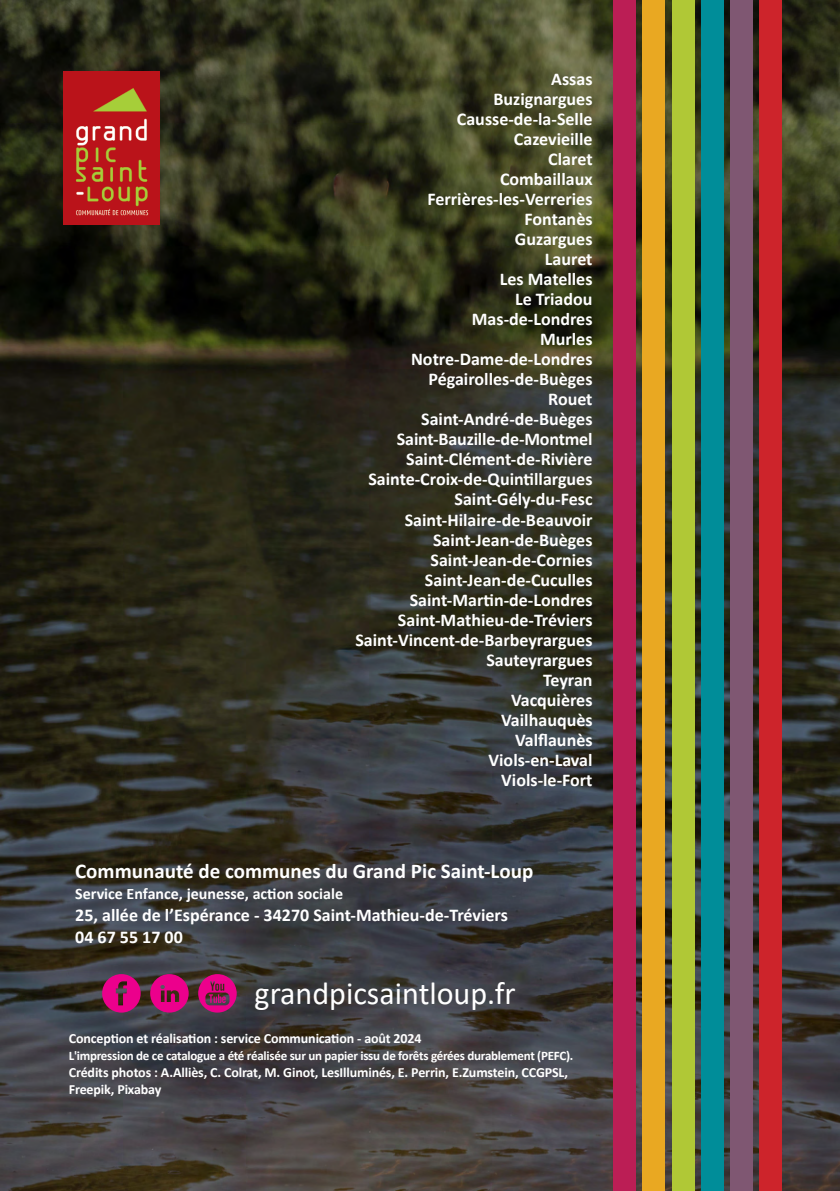
<style>
.page{position:relative;width:840px;height:1191px;background:#fff}
.page>*{position:absolute;margin:0;border:0;box-sizing:border-box;transform-origin:0 0}
.t1{font:32px "Calibri";color:#fff}
.t2{font:700 21px "Calibri";color:#fff}
.t3{font:700 18px/20px "Calibri";color:#fff;text-align:right}
.t4{font:700 16px "Calibri";color:#fff}
.t5{font:700 14px/16.8px "Calibri";letter-spacing:-.01em;color:#fff}
.t6{font:700 13px "Calibri";letter-spacing:-.02em;color:#fff}
</style>
<div class="page">
<img style="left:0;top:0;width:839px;height:1191px">
<img style="left:63px;top:72px;width:97px;height:153px">
<div style="left:613px;top:0;width:22px;height:1191px;background:#bb1e55"></div>
<div style="left:642px;top:0;width:22px;height:1191px;background:#e9a822"></div>
<div style="left:671px;top:0;width:22px;height:1191px;background:#b0c836"></div>
<div style="left:700px;top:0;width:22px;height:1191px;background:#008d99"></div>
<div style="left:729px;top:0;width:22px;height:1191px;background:#7f5772"></div>
<div style="left:758px;top:0;width:22px;height:1191px;background:#cd242b"></div>
<svg style="left:102px;top:974px;width:39px;height:38px"></svg>
<svg style="left:150px;top:974px;width:38px;height:38px"></svg>
<svg style="left:198px;top:974px;width:38px;height:38px"></svg>
<p class="t3" style="left:355px;top:69px;width:238px">Assas<br>Buzignargues<br>Causse-de-la-Selle<br>Cazevieille<br>Claret<br>Combaillaux<br>Ferrières-les-Verreries<br>Fontanès<br>Guzargues<br>Lauret<br>Les Matelles<br>Le Triadou<br>Mas-de-Londres<br>Murles<br>Notre-Dame-de-Londres<br>Pégairolles-de-Buèges<br>Rouet<br>Saint-André-de-Buèges<br>Saint-Bauzille-de-Montmel<br>Saint-Clément-de-Rivière<br>Sainte-Croix-de-Quintillargues<br>Saint-Gély-du-Fesc<br>Saint-Hilaire-de-Beauvoir<br>Saint-Jean-de-Buèges<br>Saint-Jean-de-Cornies<br>Saint-Jean-de-Cuculles<br>Saint-Martin-de-Londres<br>Saint-Mathieu-de-Tréviers<br>Saint-Vincent-de-Barbeyrargues<br>Sauteyrargues<br>Teyran<br>Vacquières<br>Vailhauquès<br>Valflaunès<br>Viols-en-Laval<br>Viols-le-Fort</p>
<p class="t2" style="left:75px;top:856px;width:459px">Communauté de communes du Grand Pic Saint-Loup</p>
<p class="t4" style="left:75px;top:882px;width:269px">Service Enfance, jeunesse, action sociale</p>
<p class="t3" style="left:75px;top:904px;width:434px;line-height:21.6px;text-align:left">25, allée de l’Espérance - 34270 Saint-Mathieu-de-Tréviers<br>04 67 55 17 00</p>
<h1 class="t1" style="left:254px;top:971px;width:262px">grandpicsaintloup.fr</h1>
<p class="t5" style="left:69px;top:1030px;width:354px">Conception et réalisation : service Communication - août 2024</p>
<p class="t6" style="left:69px;top:1046px;width:506px">L'impression de ce catalogue a été réalisée sur un papier issu de forêts gérées durablement (PEFC).</p>
<p class="t5" style="left:69px;top:1063px;width:500px">Crédits photos : A.Alliès, C. Colrat, M. Ginot, LesIlluminés, E. Perrin, E.Zumstein, CCGPSL,<br>Freepik, Pixabay</p>
</div>
